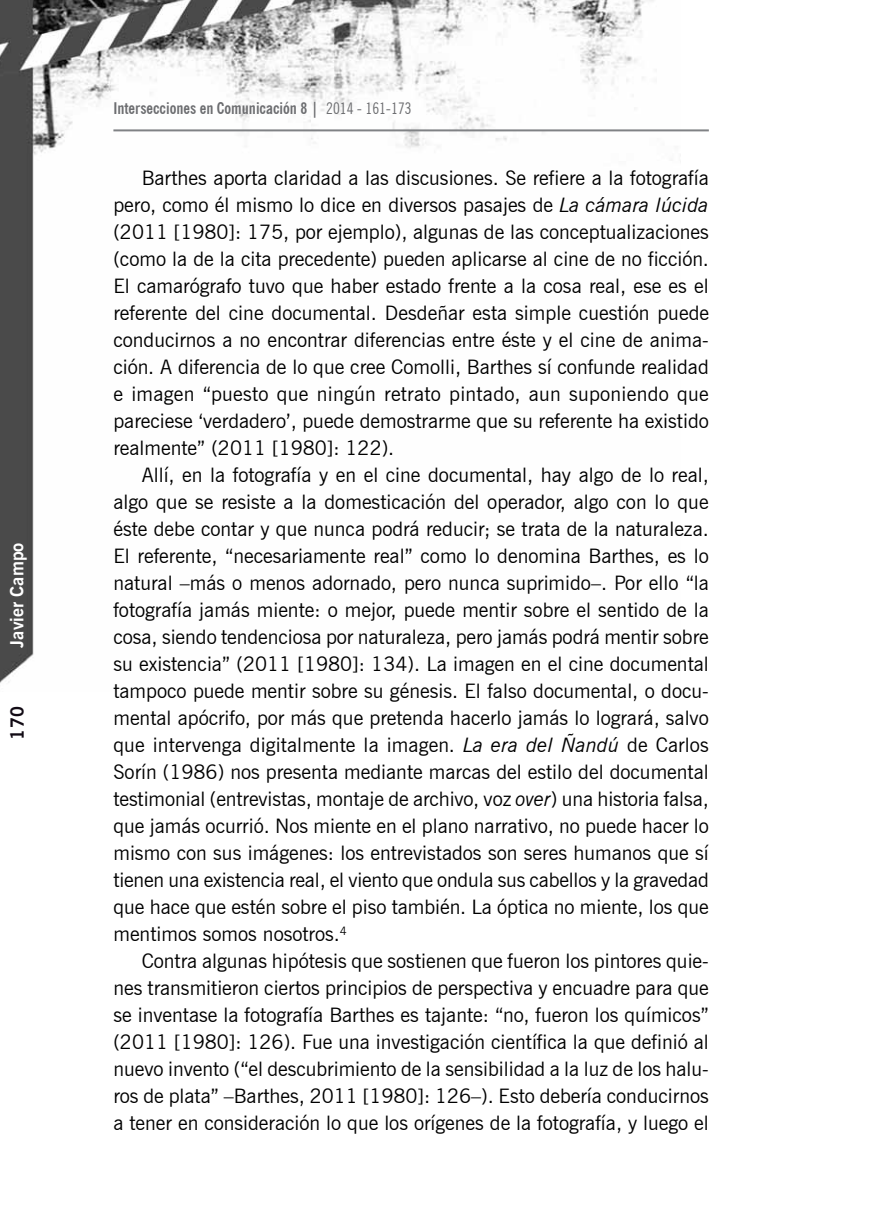
<style>
.page{position:relative;width:879px;height:1219px;background:#fff}
.page>*{position:absolute;margin:0;border:0;box-sizing:border-box;transform-origin:0 0}
.t1{font:20px/27px "News Gothic BT";color:#000;text-align:justify}
.t2{font:700 18px "News Gothic BT";color:#fff}
.t3{font:700 18px "News Gothic BT";color:#120b15}
.t4{font:700 condensed 16px "News Gothic BT";color:#6d6e71}
.s1{font-weight:400}
.s2{font-style:italic}
</style>
<div class="page">
<img style="left:0;top:0;width:680px;height:683px">
<hr style="left:113px;top:129px;width:596px;height:2px;background:#808285">
<p class="t2" style="left:6px;top:648px;width:107px;rotate:-90deg">Javier Campo</p>
<p class="t3" style="left:7px;top:740px;width:35px;rotate:-90deg">170</p>
<p class="t4" style="left:113px;top:99px;width:300px">Intersecciones en Comunicación 8 | <span class="s1">2014 - 161-173</span></p>
<p class="t1" style="left:113px;top:165px;width:597px;text-indent:28px">Barthes aporta claridad a las discusiones. Se refiere a la fotografía pero, como él mismo lo dice en diversos pasajes de <span class="s2">La cámara lúcida </span>(2011 [1980]: 175, por ejemplo), algunas de las conceptualizaciones (como la de la cita precedente) pueden aplicarse al cine de no ficción.<br>El camarógrafo tuvo que haber estado frente a la cosa real, ese es el referente del cine documental. Desdeñar esta simple cuestión puede conducirnos a no encontrar diferencias entre éste y el cine de anima&shy;ción. A diferencia de lo que cree Comolli, Barthes sí confunde realidad e imagen “puesto que ningún retrato pintado, aun suponiendo que pareciese ‘verdadero’, puede demostrarme que su referente ha existido realmente” (2011 [1980]: 122).</p>
<p class="t1" style="left:113px;top:462px;width:597px;text-indent:28px">Allí, en la fotografía y en el cine documental, hay algo de lo real, algo que se resiste a la domesticación del operador, algo con lo que éste debe contar y que nunca podrá reducir; se trata de la naturaleza.<br>El referente, “necesariamente real” como lo denomina Barthes, es lo natural –más o menos adornado, pero nunca suprimido–. Por ello “la fotografía jamás miente: o mejor, puede mentir sobre el sentido de la cosa, siendo tendenciosa por naturaleza, pero jamás podrá mentir sobre su existencia” (2011 [1980]: 134). La imagen en el cine documental tampoco puede mentir sobre su génesis. El falso documental, o docu&shy;mental apócrifo, por más que pretenda hacerlo jamás lo logrará, salvo que intervenga digitalmente la imagen. <span class="s2">La era del Ñandú</span> de Carlos Sorín (1986) nos presenta mediante marcas del estilo del documental testimonial (entrevistas, montaje de archivo, voz <span class="s2">over</span>) una historia falsa, que jamás ocurrió. Nos miente en el plano narrativo, no puede hacer lo mismo con sus imágenes: los entrevistados son seres humanos que sí tienen una existencia real, el viento que ondula sus cabellos y la gravedad que hace que estén sobre el piso también. La óptica no miente, los que mentimos somos nosotros.<sup>4</sup></p>
<p class="t1" style="left:113px;top:948px;width:597px;text-indent:28px">Contra algunas hipótesis que sostienen que fueron los pintores quie&shy;nes transmitieron ciertos principios de perspectiva y encuadre para que se inventase la fotografía Barthes es tajante: “no, fueron los químicos” (2011 [1980]: 126). Fue una investigación científica la que definió al nuevo invento (“el descubrimiento de la sensibilidad a la luz de los halu&shy;ros de plata” –Barthes, 2011 [1980]: 126–). Esto debería conducirnos a tener en consideración lo que los orígenes de la fotografía, y luego el</p>
</div>
